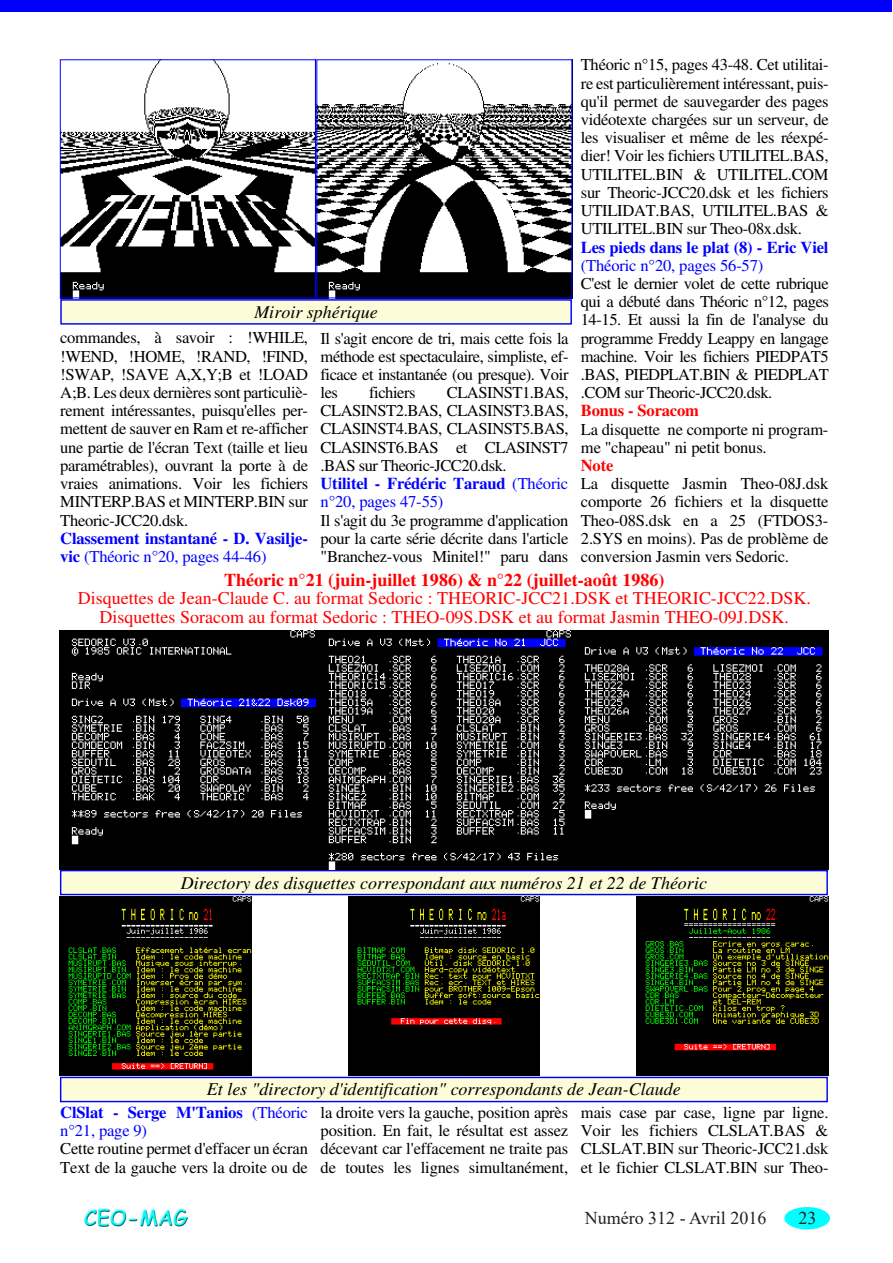
<style>
.page{position:relative;width:893px;height:1263px;background:#fff}
.page>*{position:absolute;margin:0;border:0;box-sizing:border-box;transform-origin:0 0}
.t1{font:18px/18.8px "Times";color:#f00;text-align:center}
.t2{font:italic 18px "Times";color:#000}
.t3{font:700 18px "Times";color:#f00}
.t4{font:18px "Times New Roman";color:#231f20}
.t5{font:16.5px/18.1px "Times";letter-spacing:-.02em;color:#000;text-align:justify}
.t6{font:700 16.5px/18.1px "Times";letter-spacing:-.01em;color:#00f}
.t7{font:16.5px "Times";letter-spacing:-.015em;color:#00f}
.t8{font:700 16.5px "Times";letter-spacing:-.01em;color:#f00}
.s1{font-weight:400}
.s2{font-weight:700;color:#00f}
.s3{color:#00f}
</style>
<div class="page">
<div style="left:784px;top:1207px;width:46px;height:22px;background:#0ff;border-radius:50%"></div>
<img style="left:85px;top:1209px;width:102px;height:18px">
<div style="left:0;top:0;width:891px;height:11px;background:#0000fa"></div>
<div style="left:60px;top:298px;width:512px;height:25px;background:#fcfcd8"></div>
<div style="left:60px;top:299px;width:512px;height:26px;border:1px solid #00f"></div>
<svg style="left:62px;top:61px;width:252px;height:235px"></svg>
<div style="left:60px;top:59px;width:256px;height:239px;border:1px solid #00f"></div>
<svg style="left:318px;top:63px;width:252px;height:233px"></svg>
<img style="left:60px;top:631px;width:768px;height:262px">
<div style="left:60px;top:870px;width:768px;height:25px;border:1px solid #00f"></div>
<div style="left:60px;top:1077px;width:768px;height:25px;border:1px solid #00f"></div>
<img style="left:60px;top:897px;width:191px;height:179px">
<img style="left:348px;top:897px;width:192px;height:179px">
<img style="left:636px;top:897px;width:192px;height:179px">
<p class="t2" style="left:254px;top:306px;width:125px">Miroir sphérique</p>
<p class="t5" style="left:60px;top:331px;width:249px">commandes, à savoir : !WHILE, !WEND, !HOME, !RAND, !FIND, !SWAP, !SAVE A,X,Y;B et !LOAD A;B. Les deux dernières sont particuliè&shy;rement intéressantes, puisqu'elles per&shy;mettent de sauver en Ram et re-afficher une partie de l'écran Text (taille et lieu paramétrables), ouvrant la porte à de vraies animations. Voir les fichiers MINTERP.BAS et MINTERP.BIN sur Theoric-JCC20.dsk.</p>
<p class="t6" style="left:60px;top:530px;width:249px">Classement instantané - D. Vasilje&shy;vic <span class="s1">(Théoric n°20, pages 44-46)</span></p>
<p class="t5" style="left:321px;top:331px;width:249px">Il s'agit encore de tri, mais cette fois la méthode est spectaculaire, simpliste, ef&shy;ficace et instantanée (ou presque). Voir les</p>
<p class="t5" style="left:369px;top:385px;width:48px">fichiers</p>
<p class="t5" style="left:321px;top:385px;width:249px;text-align:left;text-indent:126px">CLASINST1.BAS,<br>CLASINST2.BAS, CLASINST3.BAS,<br>CLASINST4.BAS, CLASINST5.BAS,<br>CLASINST6.BAS et CLASINST7 .BAS sur Theoric-JCC20.dsk.<br><span class="s2">Utilitel - Frédéric Taraud</span> <span class="s3">(Théoric n°20, pages 47-55)</span></p>
<p class="t5" style="left:321px;top:513px;width:249px">Il s'agit du 3e programme d'application pour la carte série décrite dans l'article "Branchez-vous Minitel!" paru dans</p>
<p class="t5" style="left:581px;top:58px;width:249px">Théoric n°15, pages 43-48. Cet utilitai&shy;re est particulièrement intéressant, puis&shy;qu'il permet de sauvegarder des pages vidéotexte chargées sur un serveur, de les visualiser et même de les réexpé&shy;dier! Voir les fichiers UTILITEL.BAS, UTILITEL.BIN &amp; UTILITEL.COM sur Theoric-JCC20.dsk et les fichiers UTILIDAT.BAS, UTILITEL.BAS &amp; UTILITEL.BIN sur Theo-08x.dsk.</p>
<p class="t6" style="left:581px;top:239px;width:249px">Les pieds dans le plat (8) - Eric Viel</p>
<p class="t7" style="left:581px;top:259px;width:184px">(Théoric n°20, pages 56-57)</p>
<p class="t5" style="left:581px;top:276px;width:250px">C'est le dernier volet de cette rubrique qui a débuté dans Théoric n°12, pages 14-15. Et aussi la fin de l'analyse du programme Freddy Leappy en langage machine. Voir les fichiers PIEDPAT5 .BAS, PIEDPLAT.BIN &amp; PIEDPLAT .COM sur Theoric-JCC20.dsk.</p>
<p class="t8" style="left:581px;top:405px;width:120px">Bonus - Soracom</p>
<p class="t5" style="left:581px;top:422px;width:249px">La disquette ne comporte ni program&shy;me "chapeau" ni petit bonus.</p>
<p class="t8" style="left:581px;top:459px;width:34px">Note</p>
<p class="t5" style="left:581px;top:476px;width:249px">La disquette Jasmin Theo-08J.dsk comporte 26 fichiers et la disquette Theo-08S.dsk en a 25 (FTDOS3- 2.SYS en moins). Pas de problème de conversion Jasmin vers Sedoric.</p>
<p class="t3" style="left:224px;top:573px;width:442px">Théoric n°21 (juin-juillet 1986) &amp; n°22 (juillet-août 1986)</p>
<p class="t1" style="left:78px;top:591px;width:735px">Disquettes de Jean-Claude C. au format Sedoric : THEORIC-JCC21.DSK et THEORIC-JCC22.DSK.<br>Disquettes Soracom au format Sedoric : THEO-09S.DSK et au format Jasmin THEO-09J.DSK.</p>
<p class="t2" style="left:181px;top:876px;width:528px">Directory des disquettes correspondant aux numéros 21 et 22 de Théoric</p>
<p class="t2" style="left:207px;top:1083px;width:475px">Et les "directory d'identification" correspondants de Jean-Claude</p>
<p class="t6" style="left:60px;top:1105px;width:249px">ClSlat - Serge M'Tanios <span class="s1">(Théoric n°21, page 9)</span></p>
<p class="t5" style="left:60px;top:1141px;width:249px">Cette routine permet d'effacer un écran<br>Text de la gauche vers la droite ou de</p>
<p class="t5" style="left:321px;top:1105px;width:249px">la droite vers la gauche, position après position. En fait, le résultat est assez décevant car l'effacement ne traite pas de toutes les lignes simultanément,</p>
<p class="t5" style="left:581px;top:1105px;width:249px">mais case par case, ligne par ligne.<br>Voir les fichiers CLSLAT.BAS &amp; CLSLAT.BIN sur Theoric-JCC21.dsk et le fichier CLSLAT.BIN sur Theo-</p>
<p class="t4" style="left:585px;top:1205px;width:183px">Numéro 312 - Avril 2016</p>
<p class="t4" style="left:798px;top:1205px;width:19px">23</p>
</div>
